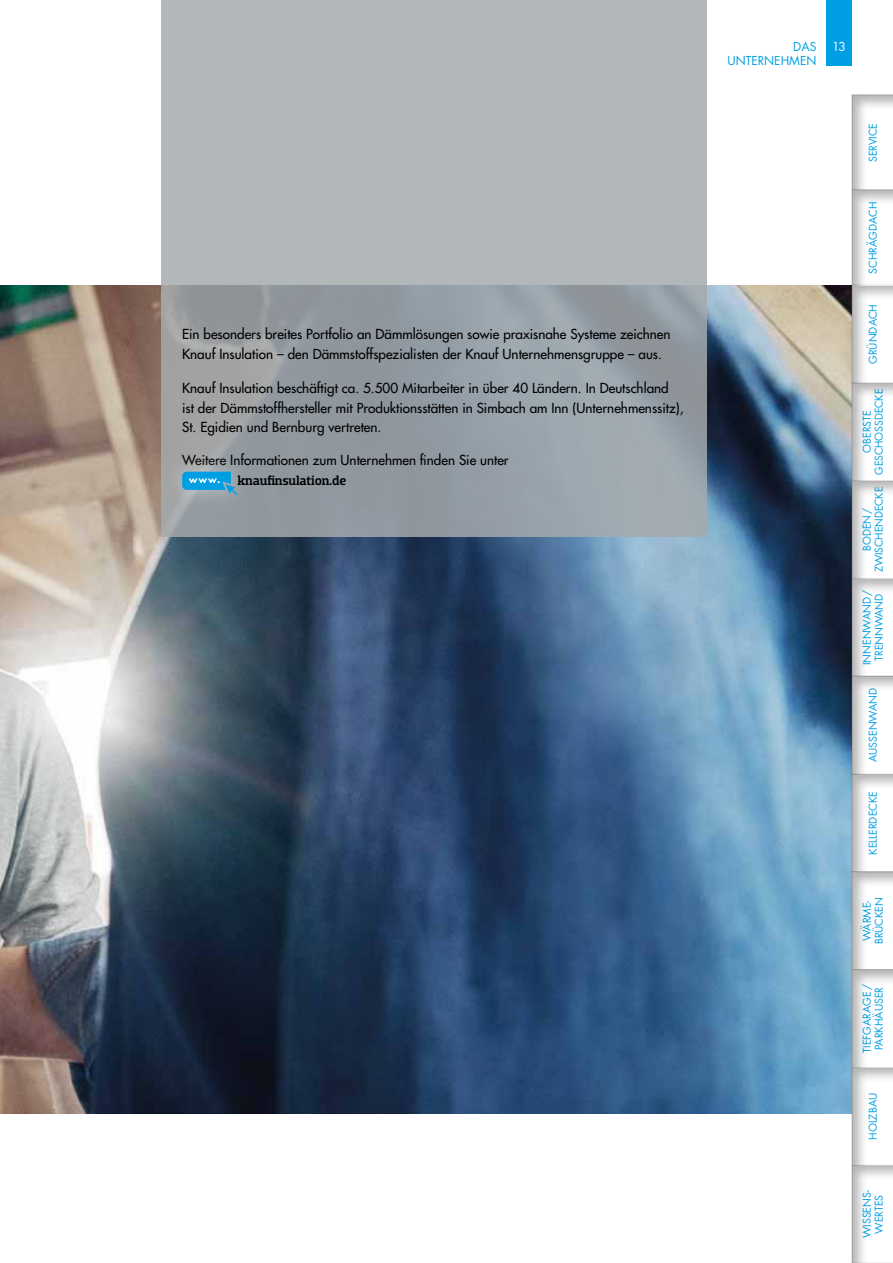
<style>
.page{position:relative;width:893px;height:1263px;background:#fff}
.page>*{position:absolute;margin:0;border:0;box-sizing:border-box;transform-origin:0 0}
.t1{font:500 13.5px/19.5px "Futura Std";color:#000}
.t2{font:500 13.5px "Dobra Slab";letter-spacing:-.01em;color:#000}
.t3{font:12px "Futura Std";color:#009fe3}
.t4{font:12px "Futura Std";color:#fff}
.t5{font:10.5px/12px "Futura Std";color:#009fe3;text-align:center}
</style>
<div class="page">
<img style="left:0;top:285px;width:841px;height:828px">
<svg style="left:161px;top:0;width:546px;height:537px;background:#a5abaf"></svg>
<div style="left:163px;top:452px;width:91px;height:60px;background:#fff;opacity:.45"></div>
<svg style="left:182px;top:472px;width:56px;height:23px"></svg>
<div style="left:826px;top:0;width:26px;height:65px;background:#009fe3"></div>
<div style="left:841px;top:82px;width:52px;height:123px;background:#000;opacity:.3"></div>
<div style="left:841px;top:1152px;width:52px;height:111px;background:#000;opacity:.3"></div>
<div style="left:841px;top:1054px;width:52px;height:126px;background:#000;opacity:.3"></div>
<div style="left:841px;top:761px;width:52px;height:126px;background:#000;opacity:.3"></div>
<div style="left:841px;top:566px;width:52px;height:124px;background:#000;opacity:.3"></div>
<div style="left:841px;top:467px;width:52px;height:126px;background:#000;opacity:.3"></div>
<div style="left:841px;top:369px;width:52px;height:126px;background:#000;opacity:.3"></div>
<div style="left:841px;top:272px;width:52px;height:125px;background:#000;opacity:.3"></div>
<div style="left:841px;top:178px;width:52px;height:121px;background:#000;opacity:.3"></div>
<div style="left:841px;top:859px;width:52px;height:126px;background:#000;opacity:.3"></div>
<div style="left:841px;top:663px;width:52px;height:126px;background:#000;opacity:.3"></div>
<svg style="left:852px;top:95px;width:41px;height:1168px"></svg>
<div style="left:841px;top:956px;width:52px;height:126px;background:#000;opacity:.3"></div>
<p class="t1" style="left:182px;top:324px;width:490px">Ein besonders breites Portfolio an Dämmlösungen sowie praxisnahe Systeme zeichnen<br>Knauf Insulation – den Dämmstoffspezialisten der Knauf Unternehmensgruppe – aus.</p>
<p class="t1" style="left:182px;top:378px;width:503px">Knauf Insulation beschäftigt ca. 5.500 Mitarbeiter in über 40 Ländern. In Deutschland ist der Dämmstoffhersteller mit Produktionsstätten in Simbach am Inn (Unternehmenssitz),<br>St. Egidien und Bernburg vertreten.</p>
<p class="t1" style="left:182px;top:450px;width:328px">Weitere Informationen zum Unternehmen finden Sie unter</p>
<p class="t2" style="left:238px;top:472px;width:110px">knaufinsulation.de</p>
<p class="t3" style="left:793px;top:39px;width:25px">DAS</p>
<p class="t4" style="left:832px;top:39px;width:15px">13</p>
<p class="t3" style="left:727px;top:53px;width:90px">UNTERNEHMEN</p>
<p class="t5" style="left:867px;top:162px;width:41px;rotate:-90deg">SERVICE</p>
<p class="t5" style="left:867px;top:274px;width:74px;rotate:-90deg">SCHRÄGDACH</p>
<p class="t5" style="left:867px;top:364px;width:61px;rotate:-90deg">GRÜNDACH</p>
<p class="t5" style="left:861px;top:475px;width:87px;rotate:-90deg">OBERSTE<br>GESCHOSSDECKE</p>
<p class="t5" style="left:861px;top:572px;width:87px;rotate:-90deg">BODEN/<br>ZWISCHENDECKE</p>
<p class="t5" style="left:861px;top:665px;width:77px;rotate:-90deg">INNENWAND/<br>TRENNWAND</p>
<p class="t5" style="left:867px;top:762px;width:76px;rotate:-90deg">AUSSENWAND</p>
<p class="t5" style="left:867px;top:855px;width:65px;rotate:-90deg">KELLERDECKE</p>
<p class="t5" style="left:861px;top:944px;width:49px;rotate:-90deg">WÄRME-<br>BRÜCKEN</p>
<p class="t5" style="left:861px;top:1053px;width:70px;text-align:left;rotate:-90deg">TIEFGARAGE/<br>PARKHÄUSER</p>
<p class="t5" style="left:867px;top:1140px;width:49px;rotate:-90deg">HOLZBAU</p>
<p class="t5" style="left:861px;top:1238px;width:50px;rotate:-90deg">WISSENS-<br>WERTES</p>
</div>
